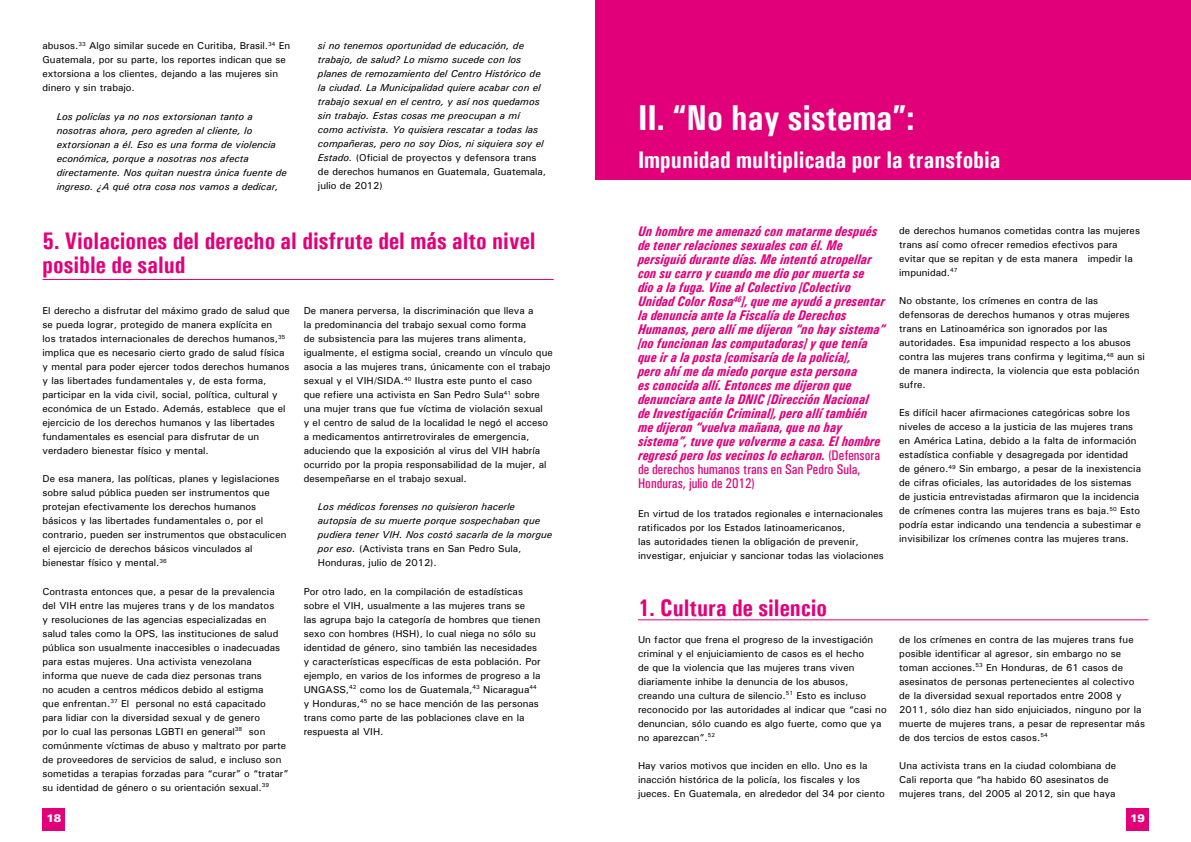
<style>
.page{position:relative;width:1191px;height:842px;background:#fff}
.page>*{position:absolute;margin:0;border:0;box-sizing:border-box;transform-origin:0 0}
.t1{font:700 36px "Univers Condensed";color:#fff}
.t2{font:700 24px/24px "Univers Condensed";color:#e2007a}
.t3{font:700 24px "Univers Condensed";color:#fff}
.t4{font:italic 700 14px/14px "Univers Condensed";color:#e2007a}
.t5{font:900 11px "Univers";color:#fff}
.t6{font:10px/14px "Univers";color:#000}
.t7{font:italic 10px/14px "Univers";color:#000}
.s1{font-style:normal}
.s2{font-weight:400;font-style:normal}
</style>
<div class="page">
<div style="left:42px;top:808px;width:22px;height:23px;background:#e2007a"></div>
<div style="left:1126px;top:808px;width:22px;height:23px;background:#e2007a"></div>
<hr style="left:43px;top:279px;width:510px;height:1px;background:#e2007a">
<div style="left:595px;top:0;width:596px;height:179px;background:#e2007a"></div>
<hr style="left:638px;top:619px;width:510px;height:1px;background:#e2007a">
<p class="t6" style="left:43px;top:39px;width:249px">abusos.<sup>33</sup> Algo similar sucede en Curitiba, Brasil.<sup>34</sup> En Guatemala, por su parte, los reportes indican que se extorsiona a los clientes, dejando a las mujeres sin dinero y sin trabajo.</p>
<p class="t7" style="left:57px;top:109px;width:232px">Los policías ya no nos extorsionan tanto a nosotras ahora, pero agreden al cliente, lo extorsionan a él. Eso es una forma de violencia económica, porque a nosotras nos afecta directamente. Nos quitan nuestra única fuente de ingreso. ¿A qué otra cosa nos vamos a dedicar,</p>
<p class="t7" style="left:318px;top:39px;width:230px">si no tenemos oportunidad de educación, de trabajo, de salud? Lo mismo sucede con los planes de remozamiento del Centro Histórico de la ciudad. La Municipalidad quiere acabar con el trabajo sexual en el centro, y así nos quedamos sin trabajo. Estas cosas me preocupan a mí como activista. Yo quisiera rescatar a todas las compañeras, pero no soy Dios, ni siquiera soy el Estado. <span class="s1">(Oficial de proyectos y defensora trans de derechos humanos en Guatemala, Guatemala, julio de 2012)</span></p>
<h2 class="t2" style="left:43px;top:228px;width:494px">5. Violaciones del derecho al disfrute del más alto nivel posible de salud</h2>
<p class="t6" style="left:43px;top:304px;width:249px">El derecho a disfrutar del máximo grado de salud que se pueda lograr, protegido de manera explícita en<br>los tratados internacionales de derechos humanos,<sup>35 </sup>implica que es necesario cierto grado de salud física y mental para poder ejercer todos derechos humanos y las libertades fundamentales y, de esta forma, participar en la vida civil, social, política, cultural y económica de un Estado. Además, establece que el ejercicio de los derechos humanos y las libertades fundamentales es esencial para disfrutar de un verdadero bienestar físico y mental.</p>
<p class="t6" style="left:43px;top:472px;width:245px">De esa manera, las políticas, planes y legislaciones sobre salud pública pueden ser instrumentos que protejan efectivamente los derechos humanos básicos y las libertades fundamentales o, por el contrario, pueden ser instrumentos que obstaculicen el ejercicio de derechos básicos vinculados al bienestar físico y mental.<sup>36</sup></p>
<p class="t6" style="left:43px;top:584px;width:247px">Contrasta entonces que, a pesar de la prevalencia del VIH entre las mujeres trans y de los mandatos<br>y resoluciones de las agencias especializadas en salud tales como la OPS, las instituciones de salud pública son usualmente inaccesibles o inadecuadas para estas mujeres. Una activista venezolana informa que nueve de cada diez personas trans<br>no acuden a centros médicos debido al estigma<br>que enfrentan.<sup>37</sup> El personal no está capacitado<br>para lidiar con la diversidad sexual y de genero<br>por lo cual las personas LGBTI en general<sup>38</sup> son comúnmente víctimas de abuso y maltrato por parte de proveedores de servicios de salud, e incluso son sometidas a terapias forzadas para “curar” o “tratar” su identidad de género o su orientación sexual.<sup>39</sup></p>
<p class="t6" style="left:304px;top:304px;width:251px">De manera perversa, la discriminación que lleva a<br>la predominancia del trabajo sexual como forma<br>de subsistencia para las mujeres trans alimenta, igualmente, el estigma social, creando un vínculo que asocia a las mujeres trans, únicamente con el trabajo sexual y el VIH/SIDA.<sup>40</sup> Ilustra este punto el caso<br>que refiere una activista en San Pedro Sula<sup>41</sup> sobre una mujer trans que fue víctima de violación sexual<br>y el centro de salud de la localidad le negó el acceso a medicamentos antirretrovirales de emergencia, aduciendo que la exposición al virus del VIH habría ocurrido por la propia responsabilidad de la mujer, al desempeñarse en el trabajo sexual.</p>
<p class="t7" style="left:318px;top:500px;width:236px">Los médicos forenses no quisieron hacerle autopsia de su muerte porque sospechaban que pudiera tener VIH. Nos costó sacarla de la morgue por eso. <span class="s1">(Activista trans en San Pedro Sula, Honduras, julio de 2012).</span></p>
<p class="t6" style="left:304px;top:584px;width:238px">Por otro lado, en la compilación de estadísticas sobre el VIH, usualmente a las mujeres trans se<br>las agrupa bajo la categoría de hombres que tienen sexo con hombres (HSH), lo cual niega no sólo su identidad de género, sino también las necesidades y características específicas de esta población. Por ejemplo, en varios de los informes de progreso a la UNGASS,<sup>42</sup> como los de Guatemala,<sup>43</sup> Nicaragua<sup>44 </sup>y Honduras,<sup>45</sup> no se hace mención de las personas trans como parte de las poblaciones clave en la respuesta al VIH.</p>
<h1 class="t1" style="left:638px;top:96px;width:278px">II. “No hay sistema”:</h1>
<h2 class="t3" style="left:638px;top:145px;width:364px">Impunidad multiplicada por la transfobia</h2>
<p class="t4" style="left:638px;top:225px;width:249px">Un hombre me amenazó con matarme después de tener relaciones sexuales con él. Me persiguió durante días. Me intentó atropellar con su carro y cuando me dio por muerta se<br>dio a la fuga. Vine al Colectivo [Colectivo Unidad Color Rosa<sup>46</sup>], que me ayudó a presentar la denuncia ante la Fiscalía de Derechos Humanos, pero allí me dijeron “no hay sistema” [no funcionan las computadoras] y que tenía que ir a la posta [comisaría de la policía],<br>pero ahí me da miedo porque esta persona<br>es conocida allí. Entonces me dijeron que denunciara ante la DNIC [Dirección Nacional<br>de Investigación Criminal], pero allí también me dijeron “vuelva mañana, que no hay sistema”, tuve que volverme a casa. El hombre regresó pero los vecinos lo echaron. <span class="s2">(Defensora de derechos humanos trans en San Pedro Sula, Honduras, julio de 2012)</span></p>
<p class="t6" style="left:638px;top:506px;width:247px">En virtud de los tratados regionales e internacionales ratificados por los Estados latinoamericanos,<br>las autoridades tienen la obligación de prevenir, investigar, enjuiciar y sancionar todas las violaciones</p>
<p class="t6" style="left:899px;top:223px;width:242px">de derechos humanos cometidas contra las mujeres trans así como ofrecer remedios efectivos para evitar que se repitan y de esta manera impedir la impunidad.<sup>47</sup></p>
<p class="t6" style="left:899px;top:293px;width:247px">No obstante, los crímenes en contra de las defensoras de derechos humanos y otras mujeres trans en Latinoamérica son ignorados por las autoridades. Esa impunidad respecto a los abusos contra las mujeres trans confirma y legitima,<sup>48</sup> aun si de manera indirecta, la violencia que esta población sufre.</p>
<p class="t6" style="left:899px;top:405px;width:243px">Es difícil hacer afirmaciones categóricas sobre los niveles de acceso a la justicia de las mujeres trans en América Latina, debido a la falta de información estadística confiable y desagregada por identidad de género.<sup>49</sup> Sin embargo, a pesar de la inexistencia de cifras oficiales, las autoridades de los sistemas de justicia entrevistadas afirmaron que la incidencia de crímenes contra las mujeres trans es baja.<sup>50</sup> Esto podría estar indicando una tendencia a subestimar e invisibilizar los crímenes contra las mujeres trans.</p>
<h2 class="t2" style="left:638px;top:595px;width:191px">1. Cultura de silencio</h2>
<p class="t6" style="left:638px;top:632px;width:250px">Un factor que frena el progreso de la investigación criminal y el enjuiciamiento de casos es el hecho<br>de que la violencia que las mujeres trans viven diariamente inhibe la denuncia de los abusos, creando una cultura de silencio.<sup>51</sup> Esto es incluso reconocido por las autoridades al indicar que “casi no denuncian, sólo cuando es algo fuerte, como que ya no aparezcan”.<sup>52</sup></p>
<p class="t6" style="left:638px;top:758px;width:248px">Hay varios motivos que inciden en ello. Uno es la inacción histórica de la policía, los fiscales y los jueces. En Guatemala, en alrededor del 34 por ciento</p>
<p class="t6" style="left:899px;top:632px;width:247px">de los crímenes en contra de las mujeres trans fue posible identificar al agresor, sin embargo no se toman acciones.<sup>53</sup> En Honduras, de 61 casos de asesinatos de personas pertenecientes al colectivo de la diversidad sexual reportados entre 2008 y 2011, sólo diez han sido enjuiciados, ninguno por la muerte de mujeres trans, a pesar de representar más de dos tercios de estos casos.<sup>54</sup></p>
<p class="t6" style="left:899px;top:758px;width:218px">Una activista trans en la ciudad colombiana de<br>Cali reporta que “ha habido 60 asesinatos de mujeres trans, del 2005 al 2012, sin que haya</p>
<p class="t5" style="left:46px;top:811px;width:16px">18</p>
<p class="t5" style="left:1130px;top:811px;width:16px">19</p>
</div>
